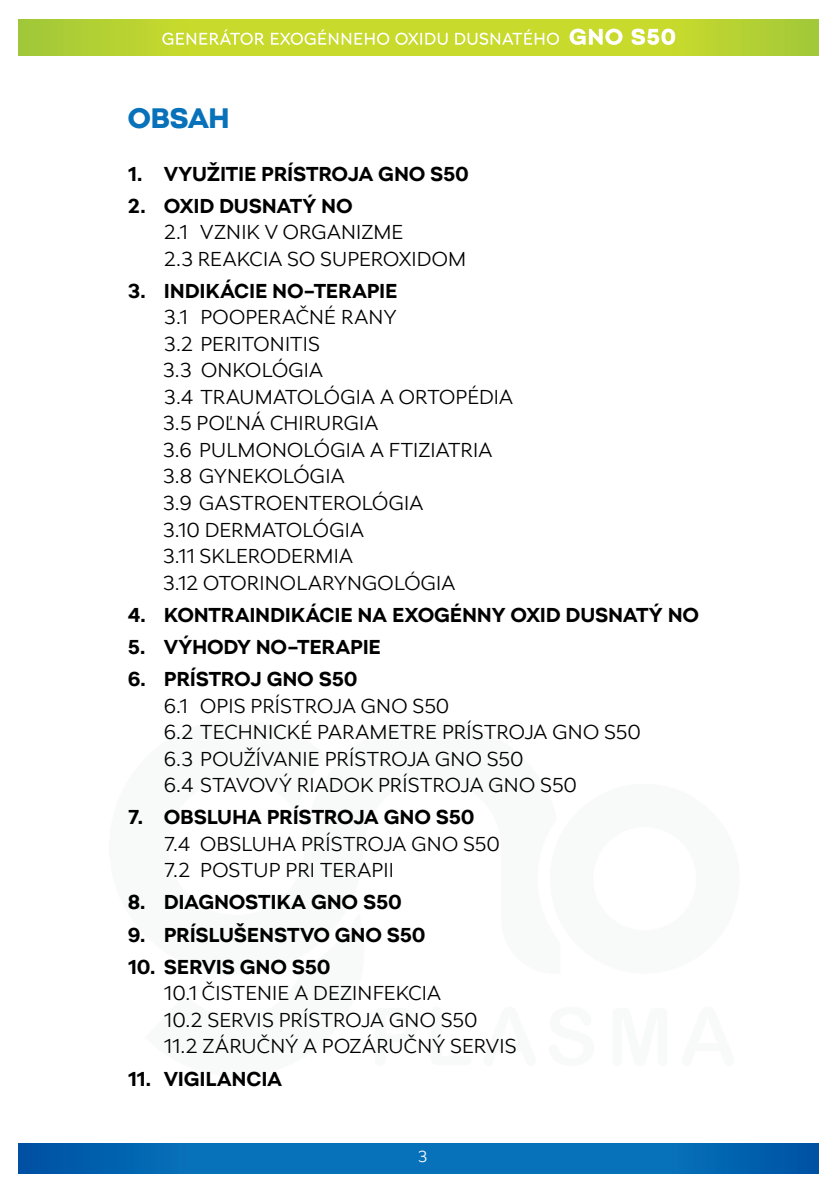
<style>
.page{position:relative;width:840px;height:1191px;background:#fff}
.page>*{position:absolute;margin:0;border:0;box-sizing:border-box;transform-origin:0 0}
.t1{font:900 28px "SKODA Next";color:#0771ba}
.t2{font:300 20px/26.4px "SKODA Next";letter-spacing:.01em;color:#000}
.t3{font:700 20px "SKODA Next";letter-spacing:.015em;color:#000}
</style>
<div class="page">
<svg style="left:19px;top:1143px;width:799px;height:30px;background:#046ab5"></svg>
<svg style="left:19px;top:19px;width:799px;height:36px;background:#bdd430"></svg>
<svg style="left:162px;top:29px;width:512px;height:16px"></svg>
<svg style="left:418px;top:1151px;width:8px;height:11px"></svg>
<h1 class="t1" style="left:128px;top:101px;width:102px">OBSAH</h1>
<p class="t3" style="left:128px;top:161px;width:342px">1. VYUŽITIE PRÍSTROJA GNO S50</p>
<p class="t3" style="left:128px;top:194px;width:209px">2. OXID DUSNATÝ NO</p>
<p class="t2" style="left:164px;top:219px;width:241px">2.1 VZNI K V ORGANIZME<br>2.3 REAKCIA SO SU PEROXIDOM</p>
<p class="t3" style="left:128px;top:279px;width:31px">3. INDIKÁ</p>
<p class="t3" style="left:234px;top:279px;width:92px">CIE NO–TERAPIE</p>
<p class="t2" style="left:163px;top:304px;width:234px">3.1 POOPERAČNÉ RANY<br>3.2PERITONITIS<br>3.3 ON KOLÓGIA<br>3.4 TRAUMATO</p>
<p class="t2" style="left:313px;top:384px;width:39px">LÓGIA</p>
<p class="t2" style="left:380px;top:384px;width:34px">A ORTO</p>
<p class="t2" style="left:455px;top:384px;width:24px">PÉDIA</p>
<p class="t2" style="left:163px;top:410px;width:217px">3.5 POĽNÁ CHIRURGIA<br>3.6 PU LMONO</p>
<p class="t2" style="left:303px;top:437px;width:39px">LÓGIA</p>
<p class="t2" style="left:370px;top:437px;width:72px">A FTIZIATRIA</p>
<p class="t2" style="left:163px;top:463px;width:183px">3.8 GYNEKOLÓGIA<br>3.9 GASTROENTERO</p>
<p class="t2" style="left:362px;top:490px;width:39px">LÓGIA</p>
<p class="t2" style="left:163px;top:516px;width:71px">3.10 DERMATO</p>
<p class="t2" style="left:302px;top:516px;width:39px">LÓGIA</p>
<p class="t2" style="left:163px;top:543px;width:97px">3.11 SKLERODERMIA<br>3.12 OTORINO</p>
<p class="t2" style="left:296px;top:569px;width:160px">LARYNGOLÓGIA</p>
<p class="t3" style="left:128px;top:602px;width:279px">4. KONTRAINDIKÁCIE NA EXO</p>
<p class="t3" style="left:434px;top:602px;width:43px">GÉNNY</p>
<p class="t3" style="left:510px;top:602px;width:173px">OXID DUSNATÝ NO</p>
<p class="t3" style="left:128px;top:635px;width:254px">5. VÝHODY NO–TERAPIE</p>
<p class="t3" style="left:128px;top:667px;width:230px">6. PRÍSTROJ GNO S50</p>
<p class="t2" style="left:164px;top:692px;width:286px">6.1 OPIS PRÍSTROJA GNO S50<br>6.2 TECHNI</p>
<p class="t2" style="left:273px;top:719px;width:70px">CKÉ PARAMETRE</p>
<p class="t2" style="left:442px;top:719px;width:25px">PRÍSTROJA</p>
<p class="t2" style="left:552px;top:719px;width:90px">GNO S50</p>
<p class="t2" style="left:164px;top:745px;width:43px">6.3 POUŽ</p>
<p class="t2" style="left:256px;top:745px;width:18px">ÍVANIE</p>
<p class="t2" style="left:324px;top:745px;width:127px">PRÍSTROJA GNO</p>
<p class="t2" style="left:486px;top:745px;width:38px">S50</p>
<p class="t2" style="left:164px;top:772px;width:238px">6.4 STAVOVÝ RIADOK PRÍSTROJ</p>
<p class="t2" style="left:469px;top:772px;width:108px">A GNO S50</p>
<p class="t3" style="left:128px;top:805px;width:347px">7. O BSLUHA PRÍSTROJA GNO S50</p>
<p class="t2" style="left:164px;top:830px;width:337px">7.4 OBSLUHA PRÍSTROJA GNO S50<br>7.2POSTUP PRI TERAPII</p>
<p class="t3" style="left:128px;top:890px;width:32px">8. DIA</p>
<p class="t3" style="left:198px;top:890px;width:30px">GNOSTIKA</p>
<p class="t3" style="left:311px;top:890px;width:92px">GNO S50</p>
<p class="t3" style="left:128px;top:922px;width:298px">9. PRÍSLUŠENSTVO GNO S50</p>
<p class="t3" style="left:128px;top:954px;width:40px">10. SERVIS</p>
<p class="t3" style="left:240px;top:954px;width:92px">GNO S50</p>
<p class="t2" style="left:164px;top:980px;width:314px">10.1 ČISTENIE A DEZINFEKCIA<br>10.2 SERVIS PRÍSTROJA GNO S50<br>11.2 ZÁRU</p>
<p class="t2" style="left:257px;top:1033px;width:80px">ČNÝ A POZÁRUČN</p>
<p class="t2" style="left:432px;top:1033px;width:30px">Ý SERVIS</p>
<p class="t3" style="left:128px;top:1066px;width:84px">11. VIGILAN</p>
<p class="t3" style="left:247px;top:1066px;width:26px">CIA</p>
</div>
